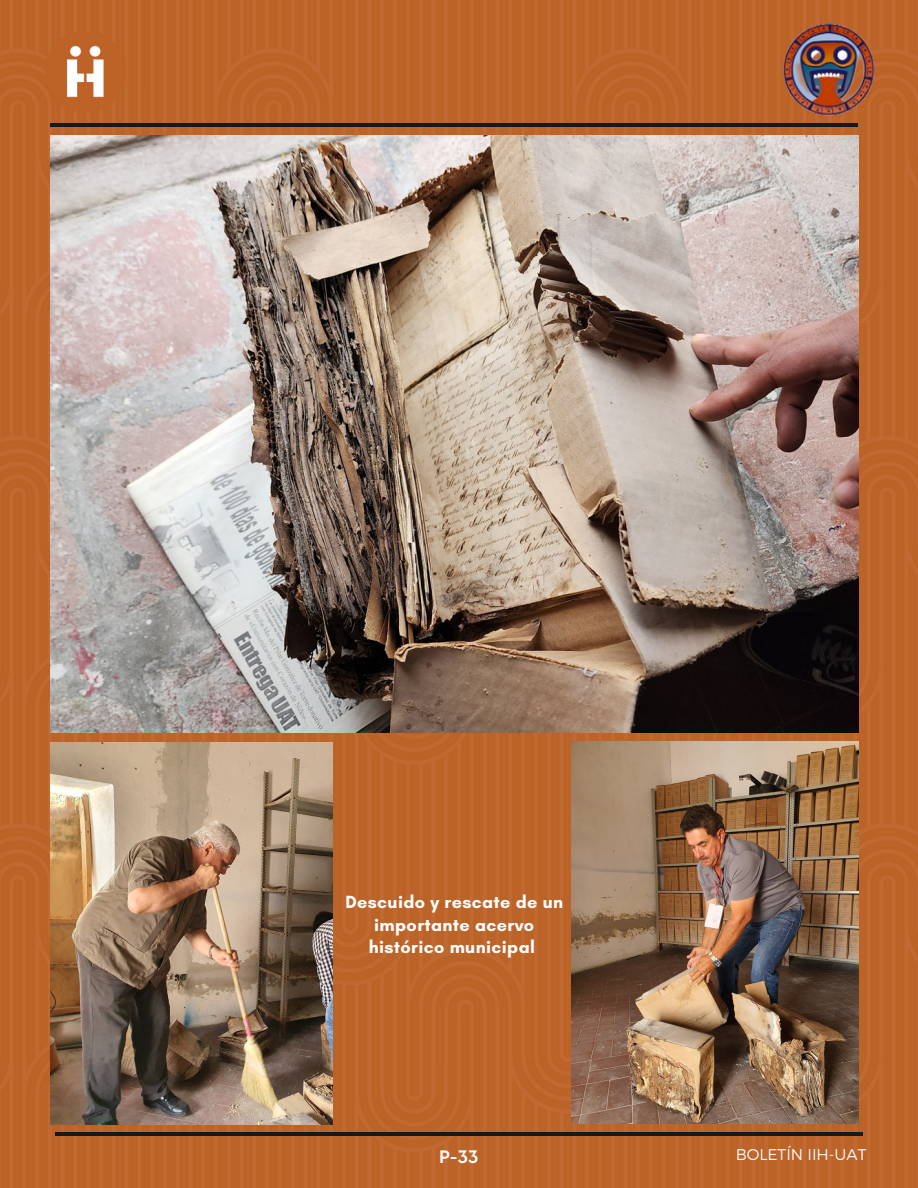
<style>
.page{position:relative;width:918px;height:1188px;background:#bc6328}
.page>*{position:absolute;margin:0;border:0;box-sizing:border-box;transform-origin:0 0}
.t1{font:700 18px/22.5px "Glacial Indifference";letter-spacing:.02em;color:#fff;text-align:center}
.t2{font:700 18px "Visby CF";color:#fff}
.t3{font:300 15.6px "Montserrat";color:#f9fafd}
</style>
<div class="page">
<hr style="left:51px;top:123px;width:807px;height:3px;background:#181818">
<img style="left:763px;top:9px;width:117px;height:118px">
<img style="left:45px;top:32px;width:85px;height:82px">
<hr style="left:55px;top:1132px;width:807px;height:4px;background:#181818">
<img style="left:571px;top:741px;width:287px;height:383px">
<img style="left:51px;top:135px;width:807px;height:598px">
<img style="left:51px;top:742px;width:282px;height:383px">
<p class="t1" style="left:345px;top:891px;width:219px">Descuido y rescate de un importante acervo histórico municipal</p>
<p class="t2" style="left:440px;top:1145px;width:40px">P-33</p>
<p class="t3" style="left:736px;top:1144px;width:132px">BOLETÍN IIH-UAT</p>
</div>
